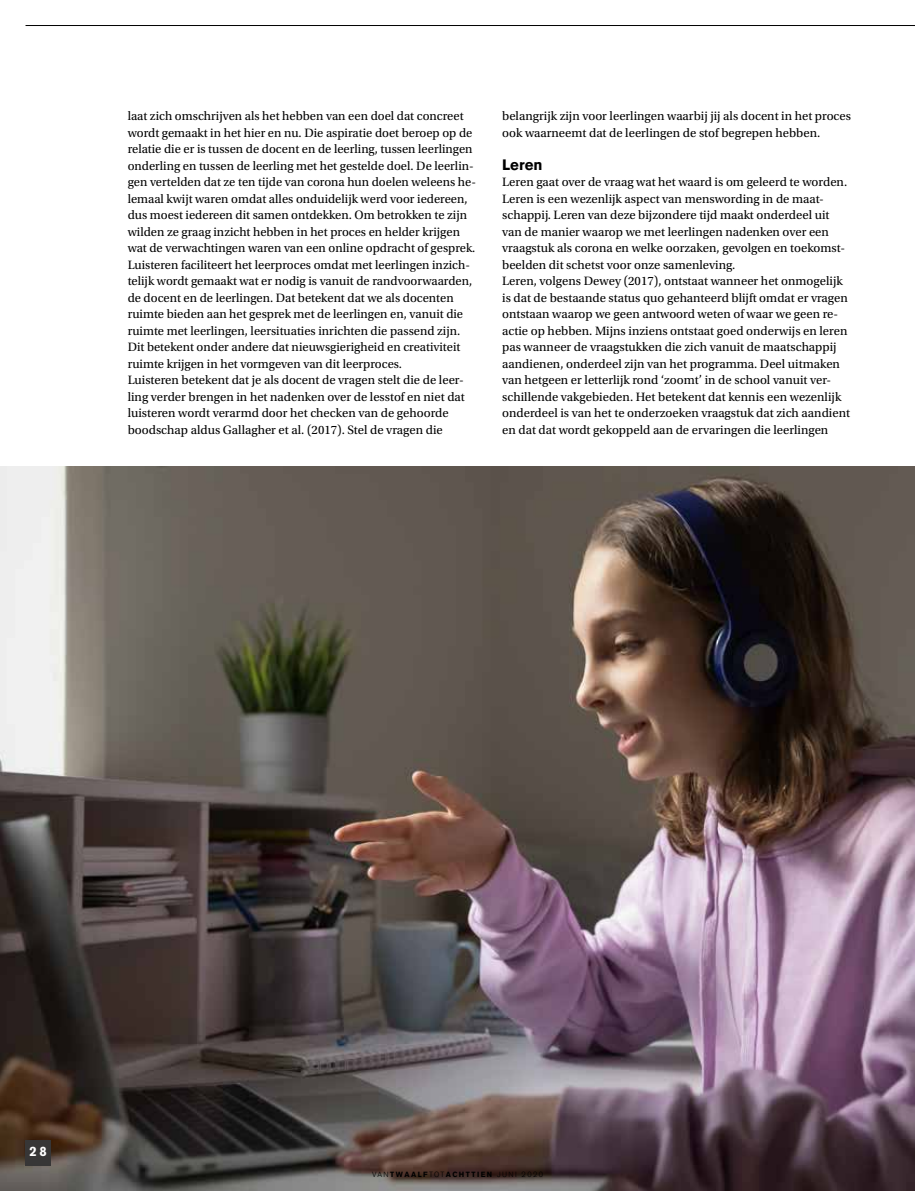
<style>
.page{position:relative;width:915px;height:1191px;background:#fff}
.page>*{position:absolute;margin:0;border:0;box-sizing:border-box;transform-origin:0 0}
.t1{font:700 15px "Akzidenz Grotesk BQ";color:#000}
.t2{font:700 13.5px "Akzidenz Grotesk BQ";color:#fff}
.t3{font:12.75px/16.5px "Utopia Std";color:#000}
.t4{font:300 7.5px "Akzidenz Grotesk BQ";letter-spacing:.2em;color:#000}
.s1{font-weight:700}
</style>
<div class="page">
<img style="left:0;top:466px;width:914px;height:725px">
<div style="left:26px;top:1140px;width:25px;height:25px;background:#373636"></div>
<hr style="left:26px;top:25px;width:888px;height:1px;background:#000">
<p class="t3" style="left:128px;top:108px;width:350px">laat zich omschrijven als het hebben van een doel dat concreet wordt gemaakt in het hier en nu. Die aspiratie doet beroep op de relatie die er is tussen de docent en de leerling, tussen leerlingen onderling en tussen de leerling met het gestelde doel. De leerlin&shy;gen vertelden dat ze ten tijde van corona hun doelen weleens he&shy;lemaal kwijt waren omdat alles onduidelijk werd voor iedereen, dus moest iedereen dit samen ontdekken. Om betrokken te zijn wilden ze graag inzicht hebben in het proces en helder krijgen wat de verwachtingen waren van een online opdracht of gesprek.<br>Luisteren faciliteert het leerproces omdat met leerlingen inzich&shy;telijk wordt gemaakt wat er nodig is vanuit de randvoorwaarden, de docent en de leerlingen. Dat betekent dat we als docenten ruimte bieden aan het gesprek met de leerlingen en, vanuit die ruimte met leerlingen, leersituaties inrichten die passend zijn.<br>Dit betekent onder andere dat nieuwsgierigheid en creativiteit ruimte krijgen in het vormgeven van dit leerproces.<br>Luisteren betekent dat je als docent de vragen stelt die de leer&shy;ling verder brengen in het nadenken over de lesstof en niet dat luisteren wordt verarmd door het checken van de gehoorde boodschap aldus Gallagher et al. (2017). Stel de vragen die</p>
<p class="t3" style="left:502px;top:108px;width:350px">belangrijk zijn voor leerlingen waarbij jij als docent in het proces ook waarneemt dat de leerlingen de stof begrepen hebben.</p>
<p class="t1" style="left:502px;top:156px;width:42px">Leren</p>
<p class="t3" style="left:502px;top:174px;width:349px">Leren gaat over de vraag wat het waard is om geleerd te worden.<br>Leren is een wezenlijk aspect van menswording in de maat&shy;schappij. Leren van deze bijzondere tijd maakt onderdeel uit van de manier waarop we met leerlingen nadenken over een vraagstuk als corona en welke oorzaken, gevolgen en toekomst&shy;beelden dit schetst voor onze samenleving.<br>Leren, volgens Dewey (2017), ontstaat wanneer het onmogelijk is dat de bestaande status quo gehanteerd blijft omdat er vragen ontstaan waarop we geen antwoord weten of waar we geen re&shy;actie op hebben. Mijns inziens ontstaat goed onderwijs en leren pas wanneer de vraagstukken die zich vanuit de maatschappij aandienen, onderdeel zijn van het programma. Deel uitmaken van hetgeen er letterlijk rond ‘zoomt’ in de school vanuit ver&shy;schillende vakgebieden. Het betekent dat kennis een wezenlijk onderdeel is van het te onderzoeken vraagstuk dat zich aandient en dat dat wordt gekoppeld aan de ervaringen die leerlingen</p>
<p class="t2" style="left:30px;top:1143px;width:19px">28</p>
<p class="t4" style="left:372px;top:1170px;width:172px">VAN<span class="s1">TWAALF</span>TOT<span class="s1">ACHTTIEN</span> JUNI 2020</p>
</div>
